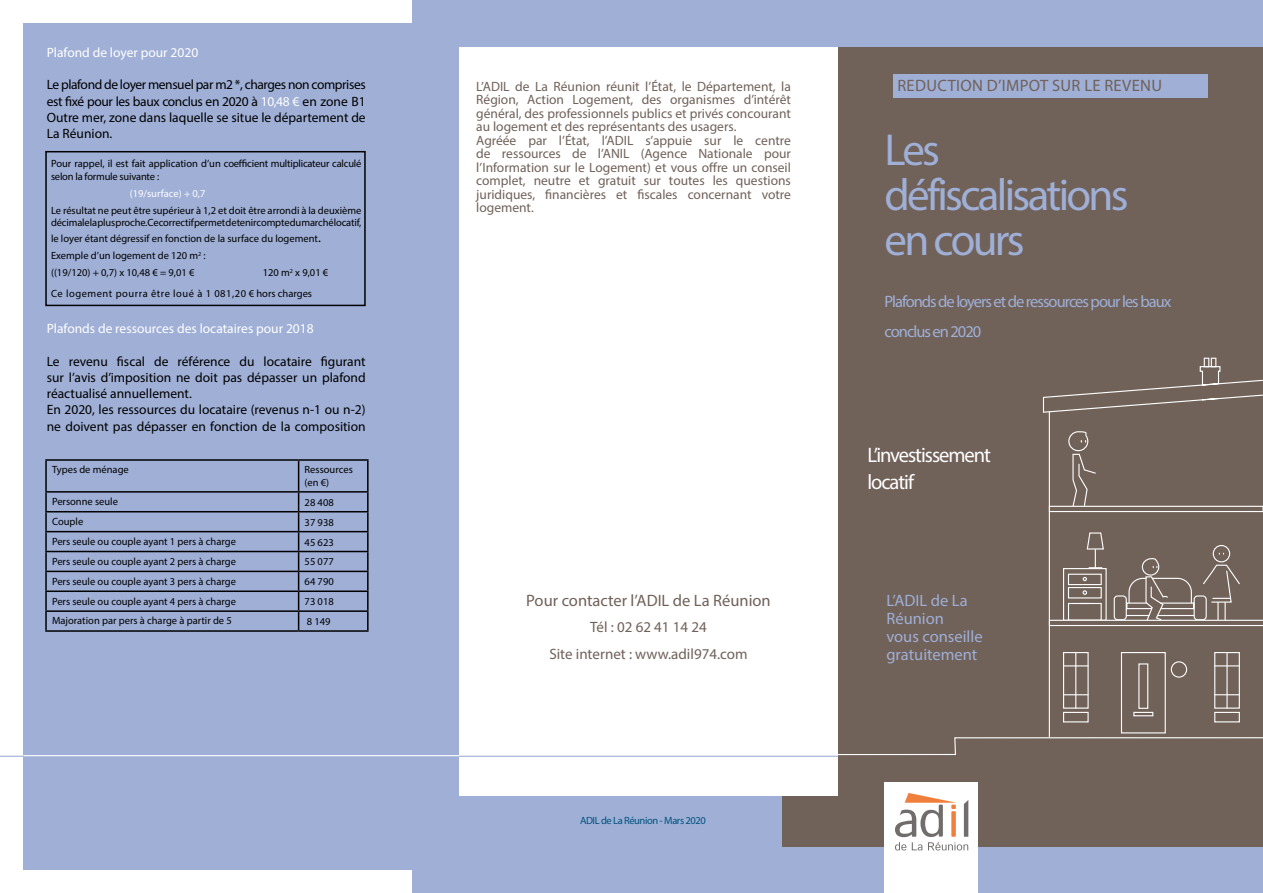
<style>
.page{position:relative;width:1263px;height:893px;background:#fff}
.page>*{position:absolute;margin:0;border:0;box-sizing:border-box;transform-origin:0 0}
.t1{font:45px/45px "Myriad Pro";letter-spacing:-.06em;color:#9fafd6}
.t2{font:21px/27px "Myriad Pro";letter-spacing:-.05em;color:#fff}
.t3{font:16.5px/30px "Myriad Pro";letter-spacing:-.06em;color:#9fafd6}
.t4{font:16.5px/18px "Myriad Pro";color:#9fafd6}
.t5{font:16.5px "Myriad Pro";color:#706159}
.t6{font:16.5px "Myriad Pro";letter-spacing:.02em;color:#706159}
.t7{font:15px/26.5px "Myriad Pro";color:#706159;text-align:center}
.t8{font:13.5px/13.5px "Myriad Pro";color:#706159}
.t9{font:13.5px/16.2px "Myriad Pro";color:#000;text-align:justify}
.t10{font:13.5px "Myriad Pro";color:#fff}
.t11{font:10.5px/12.6px "Myriad Pro";color:#000}
.t12{font:10.5px/12.6px "Myriad Pro";letter-spacing:-.02em;color:#000}
.t13{font:10.5px/20.4px "Myriad Pro";letter-spacing:.05em;color:#000}
.t14{font:10.5px "Myriad Pro";letter-spacing:-.04em;color:#00537e}
.t15{font:10.5px "Myriad Pro";color:#fff}
.s1{color:#fff}
.s2{font-size:13.5px}
</style>
<div class="page">
<div style="left:412px;top:0;width:851px;height:893px;background:#9fafd6"></div>
<div style="left:782px;top:47px;width:481px;height:799px;background:#706159"></div>
<div style="left:459px;top:47px;width:379px;height:749px;background:#fff"></div>
<div style="left:23px;top:23px;width:389px;height:847px;background:#9fafd6"></div>
<hr style="left:0;top:756px;width:838px;height:1px;background:#9fafd6">
<hr style="left:23px;top:755px;width:436px;height:1px;background:#fff">
<div style="left:893px;top:75px;width:315px;height:23px;background:#9fafd6"></div>
<svg style="left:837px;top:737px;width:426px;height:19px"></svg>
<svg style="left:1068px;top:431px;width:29px;height:75px"></svg>
<hr style="left:1049px;top:412px;width:1px;height:325px;background:#fff">
<svg style="left:1042px;top:357px;width:221px;height:56px"></svg>
<div style="left:1049px;top:506px;width:214px;height:6px;border:1px solid #fff"></div>
<svg style="left:1050px;top:532px;width:213px;height:94px"></svg>
<div style="left:1121px;top:652px;width:45px;height:81px;border:1px solid #fff"></div>
<div style="left:1171px;top:661px;width:16px;height:17px;border:1px solid #fff;border-radius:50%"></div>
<div style="left:1138px;top:663px;width:10px;height:46px;border:1px solid #fff"></div>
<div style="left:1133px;top:712px;width:20px;height:4px;border:1px solid #fff"></div>
<div style="left:1063px;top:712px;width:26px;height:10px;border:1px solid #fff"></div>
<div style="left:1214px;top:712px;width:26px;height:10px;border:1px solid #fff"></div>
<div style="left:1063px;top:652px;width:26px;height:57px;border:1px solid #fff"></div>
<svg style="left:1063px;top:665px;width:25px;height:1px"></svg>
<svg style="left:1063px;top:694px;width:25px;height:1px"></svg>
<hr style="left:1075px;top:653px;width:1px;height:55px;background:#fff">
<div style="left:1214px;top:652px;width:26px;height:57px;border:1px solid #fff"></div>
<svg style="left:1215px;top:665px;width:24px;height:1px"></svg>
<svg style="left:1215px;top:694px;width:24px;height:1px"></svg>
<hr style="left:1226px;top:653px;width:1px;height:55px;background:#fff">
<hr style="left:45px;top:459px;width:254px;height:2px;background:#000">
<hr style="left:45px;top:461px;width:2px;height:30px;background:#000">
<hr style="left:299px;top:459px;width:70px;height:2px;background:#000">
<hr style="left:298px;top:461px;width:1px;height:30px;background:#000">
<hr style="left:367px;top:461px;width:2px;height:30px;background:#000">
<hr style="left:45px;top:491px;width:254px;height:2px;background:#000">
<hr style="left:299px;top:491px;width:70px;height:2px;background:#000">
<hr style="left:45px;top:511px;width:254px;height:1px;background:#000">
<hr style="left:299px;top:511px;width:70px;height:1px;background:#000">
<hr style="left:45px;top:531px;width:254px;height:1px;background:#000">
<hr style="left:299px;top:531px;width:70px;height:1px;background:#000">
<hr style="left:45px;top:551px;width:254px;height:1px;background:#000">
<hr style="left:299px;top:551px;width:70px;height:1px;background:#000">
<hr style="left:45px;top:571px;width:254px;height:1px;background:#000">
<hr style="left:299px;top:571px;width:70px;height:1px;background:#000">
<hr style="left:45px;top:590px;width:254px;height:2px;background:#000">
<hr style="left:299px;top:590px;width:70px;height:2px;background:#000">
<hr style="left:45px;top:610px;width:254px;height:2px;background:#000">
<svg style="left:45px;top:493px;width:2px;height:137px"></svg>
<hr style="left:299px;top:610px;width:70px;height:2px;background:#000">
<svg style="left:298px;top:493px;width:1px;height:137px"></svg>
<svg style="left:367px;top:493px;width:2px;height:137px"></svg>
<hr style="left:45px;top:630px;width:254px;height:2px;background:#000">
<hr style="left:299px;top:630px;width:70px;height:2px;background:#000">
<div style="left:45px;top:151px;width:321px;height:155px;border:2px solid #000"></div>
<div style="left:884px;top:782px;width:94px;height:111px;background:#fff"></div>
<svg style="left:895px;top:793px;width:73px;height:57px"></svg>
<p class="t10" style="left:47px;top:44px;width:153px">Plafond de loyer pour 2020</p>
<p class="t9" style="left:47px;top:76px;width:320px">Le plafond de loyer mensuel par m2 *, charges non comprises est fixé pour les baux conclus en 2020 à <span class="s1">10,48 €</span> en zone B1<br>Outre mer, zone dans laquelle se situe le département de La Réunion.</p>
<p class="t12" style="left:51px;top:157px;width:312px">Pour rappel, il est fait application d’un coefficient multiplicateur calculé selon la formule suivante :</p>
<p class="t15" style="left:130px;top:187px;width:77px">(19/surface) + 0,7</p>
<p class="t11" style="left:51px;top:204px;width:312px">Le résultat ne peut être supérieur à 1,2 et doit être arrondi à la deuxième décimale la plus proche. Ce correctif permet de tenir compte du marché locatif,</p>
<p class="t11" style="left:51px;top:230px;width:271px;line-height:16.8px">le loyer étant dégressif en fonction de la surface du logement<span class="s2">.<br></span>Exemple d’un logement de 120 m<sup>2</sup> :<br>((19/120) + 0,7) x 10,48 € = 9,01 €</p>
<p class="t13" style="left:51px;top:262px;width:279px;text-indent:212px">120 m<sup>2</sup> x 9,01 €<br>Ce logement pourra être loué à 1 081,20 € hors charges</p>
<p class="t10" style="left:47px;top:320px;width:268px">Plafonds de ressources des locataires pour 2018</p>
<p class="t9" style="left:47px;top:353px;width:320px;text-align:left">Le revenu fiscal de référence du locataire figurant sur l’avis d’imposition ne doit pas dépasser un plafond réactualisé annuellement.<br>En 2020, les ressources du locataire (revenus n-1 ou n-2) ne doivent pas dépasser en fonction de la composition</p>
<p class="t11" style="left:52px;top:463px;width:78px">Types de ménage</p>
<p class="t11" style="left:305px;top:463px;width:50px">Ressources (en €)</p>
<p class="t11" style="left:52px;top:495px;width:68px">Personne seule</p>
<p class="t11" style="left:305px;top:496px;width:31px">28 408</p>
<p class="t11" style="left:52px;top:515px;width:33px">Couple</p>
<p class="t11" style="left:305px;top:516px;width:31px">37 938</p>
<p class="t11" style="left:52px;top:535px;width:185px">Pers seule ou couple ayant 1 pers à charge</p>
<p class="t11" style="left:305px;top:535px;width:31px">45 623</p>
<p class="t11" style="left:52px;top:555px;width:185px">Pers seule ou couple ayant 2 pers à charge</p>
<p class="t11" style="left:305px;top:555px;width:31px">55 077</p>
<p class="t11" style="left:52px;top:575px;width:185px">Pers seule ou couple ayant 3 pers à charge</p>
<p class="t11" style="left:305px;top:575px;width:31px">64 790</p>
<p class="t11" style="left:52px;top:594px;width:185px">Pers seule ou couple ayant 4 pers à charge</p>
<p class="t11" style="left:305px;top:595px;width:31px">73 018</p>
<p class="t11" style="left:52px;top:614px;width:181px">Majoration par pers à charge à partir de 5</p>
<p class="t11" style="left:307px;top:615px;width:25px">8 149</p>
<p class="t8" style="left:476px;top:79px;width:316px">L’ADIL de La Réunion réunit l’État, le Département, la Région, Action Logement, des organismes d’intérêt général, des professionnels publics et privés concourant au logement et des représentants des usagers.<br>Agréée par l’État, l’ADIL s’appuie sur le centre de ressources de l’ANIL (Agence Nationale pour l’Information sur le Logement) et vous offre un conseil complet, neutre et gratuit sur toutes les questions juridiques, financières et fiscales concernant votre logement.</p>
<h3 class="t6" style="left:897px;top:76px;width:266px">REDUCTION D’IMPOT SUR LE REVENU</h3>
<h1 class="t1" style="left:884px;top:127px;width:246px">Les défiscalisations en cours</h1>
<h3 class="t3" style="left:884px;top:286px;width:288px">Plafonds de loyers et de ressources pour les baux conclus en 2020</h3>
<h3 class="t5" style="left:526px;top:590px;width:246px">Pour contacter l’ADIL de La Réunion</h3>
<h3 class="t7" style="left:549px;top:614px;width:200px">Tél : 02 62 41 14 24<br>Site internet : www.adil974.com</h3>
<p class="t14" style="left:580px;top:814px;width:127px">ADIL de La Réunion - Mars 2020</p>
<h2 class="t2" style="left:867px;top:441px;width:125px">L’investissement locatif</h2>
<h3 class="t4" style="left:886px;top:591px;width:98px">L’ADIL de La<br>Réunion<br>vous conseille gratuitement</h3>
</div>
